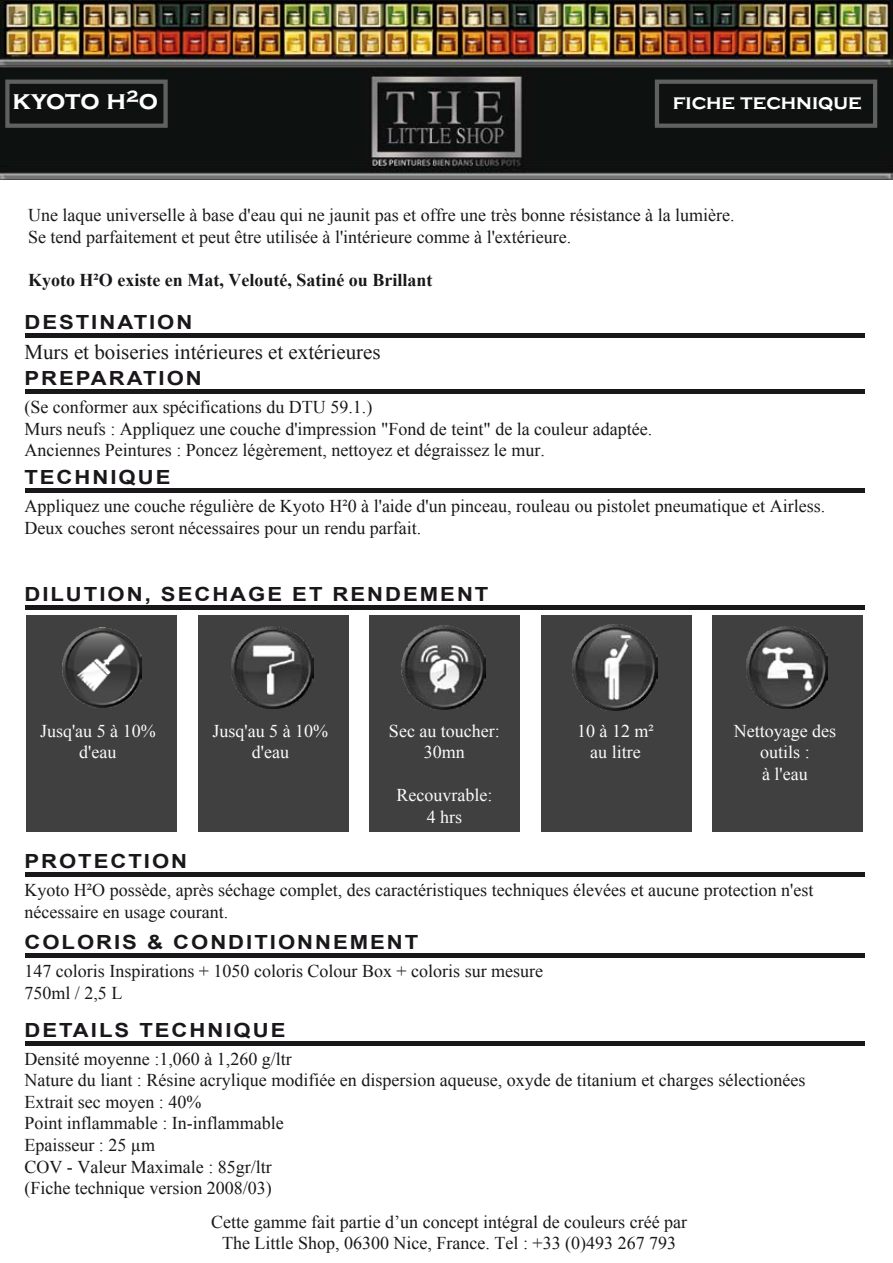
<style>
.page{position:relative;width:893px;height:1263px;background:#fff}
.page>*{position:absolute;margin:0;border:0;box-sizing:border-box;transform-origin:0 0}
.t1{font:700 27px "Copperplate Gothic";color:#fff}
.t2{font:700 21.3px "Copperplate Gothic";color:#fff}
.t3{font:21px "Times New Roman";color:#1a171b}
.t4{font:700 19.5px "Arial";letter-spacing:.09em;color:#1a171b;scale:1.13 1}
.t5{font:18px/21.6px "Times New Roman";color:#1a171b}
.t6{font:18px/21.6px "Times New Roman";color:#fbfafc;text-align:center}
.t7{font:700 18px "Times New Roman";color:#1a171b}
</style>
<div class="page">
<div style="left:713px;top:615px;width:150px;height:216px;background:#404040"></div>
<div style="left:541px;top:615px;width:150px;height:216px;background:#404040"></div>
<div style="left:370px;top:615px;width:150px;height:216px;background:#404040"></div>
<div style="left:198px;top:615px;width:150px;height:216px;background:#404040"></div>
<div style="left:27px;top:615px;width:150px;height:216px;background:#404040"></div>
<div style="left:26px;top:333px;width:839px;height:5px;background:#1a171b"></div>
<hr style="left:26px;top:390px;width:839px;height:4px;background:#1a171b">
<hr style="left:26px;top:489px;width:839px;height:4px;background:#1a171b">
<hr style="left:26px;top:606px;width:839px;height:4px;background:#1a171b">
<hr style="left:26px;top:873px;width:839px;height:4px;background:#1a171b">
<hr style="left:26px;top:954px;width:839px;height:4px;background:#1a171b">
<hr style="left:26px;top:1041px;width:839px;height:4px;background:#1a171b">
<img style="left:401px;top:626px;width:84px;height:84px">
<img style="left:572px;top:625px;width:86px;height:85px">
<img style="left:746px;top:627px;width:82px;height:81px">
<img style="left:62px;top:628px;width:79px;height:79px">
<img style="left:232px;top:627px;width:81px;height:81px">
<img style="left:1px;top:0;width:892px;height:179px">
<div style="left:5px;top:80px;width:163px;height:48px;border:4px solid #5f6161"></div>
<div style="left:655px;top:80px;width:222px;height:48px;border:4px solid #5f6161"></div>
<h1 class="t1" style="left:13px;top:85px;width:147px">kyoto h²o</h1>
<p class="t2" style="left:673px;top:90px;width:191px">fiche technique</p>
<p class="t5" style="left:28px;top:204px;width:708px">Une laque universelle à base d'eau qui ne jaunit pas et offre une très bonne résistance à la lumière.<br>Se tend parfaitement et peut être utilisée à l'intérieure comme à l'extérieure.</p>
<p class="t7" style="left:28px;top:267px;width:406px">Kyoto H²O existe en Mat, Velouté, Satiné ou Brillant</p>
<p class="t4" style="left:24px;top:309px;width:150px">DESTINATION</p>
<p class="t3" style="left:24px;top:338px;width:358px">Murs et boiseries intérieures et extérieures</p>
<p class="t4" style="left:24px;top:365px;width:159px">PREPARATION</p>
<p class="t5" style="left:24px;top:396px;width:629px">(Se conformer aux spécifications du DTU 59.1.)<br>Murs neufs : Appliquez une couche d'impression "Fond de teint" de la couleur adaptée.<br>Anciennes Peintures : Poncez légèrement, nettoyez et dégraissez le mur.</p>
<p class="t4" style="left:24px;top:464px;width:131px">TECHNIQUE</p>
<p class="t5" style="left:24px;top:495px;width:802px">Appliquez une couche régulière de Kyoto H²0 à l'aide d'un pinceau, rouleau ou pistolet pneumatique et Airless.<br>Deux couches seront nécessaires pour un rendu parfait.</p>
<p class="t4" style="left:24px;top:581px;width:412px">DILUTION, SECHAGE ET RENDEMENT</p>
<p class="t6" style="left:40px;top:719px;width:117px">Jusq'au 5 à 10% d'eau</p>
<p class="t6" style="left:213px;top:719px;width:117px">Jusq'au 5 à 10% d'eau</p>
<p class="t6" style="left:389px;top:719px;width:112px">Sec au toucher:<br>30mn</p>
<p class="t6" style="left:396px;top:784px;width:97px">Recouvrable:<br>4 hrs</p>
<p class="t6" style="left:577px;top:719px;width:78px">10 à 12 m² au litre</p>
<p class="t6" style="left:734px;top:719px;width:104px">Nettoyage des outils :<br>à l'eau</p>
<p class="t4" style="left:24px;top:848px;width:146px">PROTECTION</p>
<p class="t5" style="left:24px;top:879px;width:790px">Kyoto H²O possède, après séchage complet, des caractéristiques techniques élevées et aucune protection n'est nécessaire en usage courant.</p>
<p class="t4" style="left:24px;top:929px;width:350px">COLORIS &amp; CONDITIONNEMENT</p>
<p class="t5" style="left:24px;top:960px;width:520px">147 coloris Inspirations + 1050 coloris Colour Box + coloris sur mesure<br>750ml / 2,5 L</p>
<p class="t4" style="left:24px;top:1017px;width:232px">DETAILS TECHNIQUE</p>
<p class="t5" style="left:24px;top:1047px;width:782px">Densité moyenne :1,060 à 1,260 g/ltr<br>Nature du liant : Résine acrylique modifiée en dispersion aqueuse, oxyde de titanium et charges sélectionées Extrait sec moyen : 40%<br>Point inflammable : In-inflammable<br>Epaisseur : 25 µm<br>COV - Valeur Maximale : 85gr/ltr<br>(Fiche technique version 2008/03)</p>
<p class="t5" style="left:211px;top:1211px;width:477px;text-align:center">Cette gamme fait partie d’un concept intégral de couleurs créé par<br>The Little Shop, 06300 Nice, France. Tel : +33 (0)493 267 793</p>
</div>
